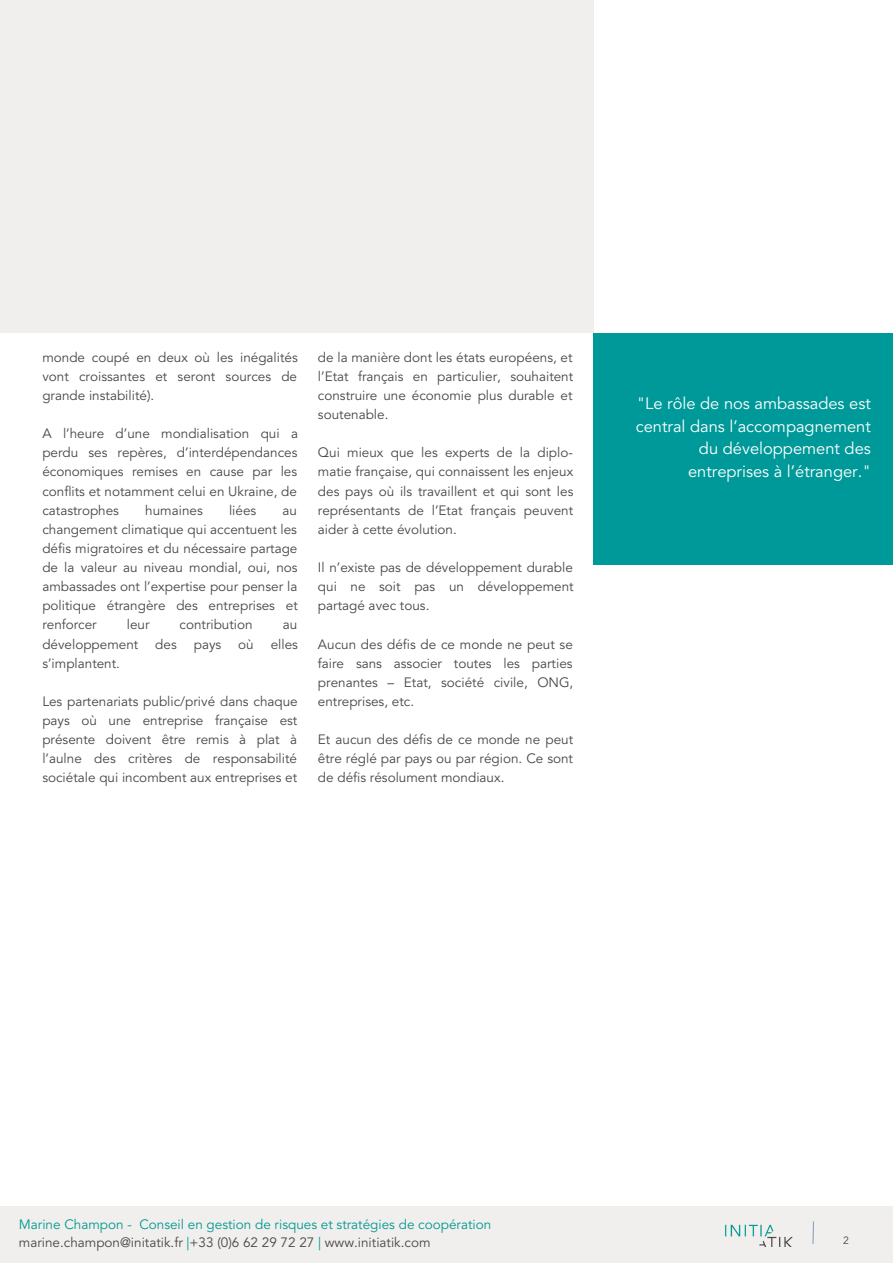
<style>
.page{position:relative;width:893px;height:1264px;background:#fff}
.page>*{position:absolute;margin:0;border:0;box-sizing:border-box;transform-origin:0 0}
.t1{font:16.5px/22.5px "Avenir";color:#fff;text-align:right}
.t2{font:13.5px/19px "Avenir";color:#494546;text-align:justify}
.t3{font:13.5px/18px "Avenir";color:#009990}
.t4{font:10.5px "Avenir";color:#494546}
.s1{color:#494546}
</style>
<div class="page">
<div style="left:0;top:0;width:593px;height:332px;background:#f0efed"></div>
<div style="left:0;top:1206px;width:892px;height:56px;background:#f0efed"></div>
<svg style="left:812px;top:1221px;width:2px;height:23px"></svg>
<img style="left:725px;top:1224px;width:68px;height:22px">
<div style="left:593px;top:333px;width:299px;height:231px;background:#099"></div>
<p class="t2" style="left:42px;top:348px;width:257px">monde coupé en deux où les inégalités vont croissantes et seront sources de grande instabilité).</p>
<p class="t2" style="left:42px;top:424px;width:257px">A l’heure d’une mondialisation qui a perdu ses repères, d’interdépendances économiques remises en cause par les conflits et notamment celui en Ukraine, de catastrophes</p>
<p class="t2" style="left:145px;top:501px;width:59px">humaines</p>
<p class="t2" style="left:229px;top:501px;width:29px">liées</p>
<p class="t2" style="left:42px;top:501px;width:257px;text-indent:240px">au changement climatique qui accentuent les défis migratoires et du nécessaire partage de la valeur au niveau mondial, oui, nos ambassades ont l’expertise pour penser la politique étrangère des entreprises et renforcer</p>
<p class="t2" style="left:127px;top:615px;width:24px">leur</p>
<p class="t2" style="left:179px;top:615px;width:75px">contribution</p>
<p class="t2" style="left:283px;top:615px;width:16px">au</p>
<p class="t2" style="left:42px;top:634px;width:97px">développement</p>
<p class="t2" style="left:155px;top:634px;width:23px">des</p>
<p class="t2" style="left:194px;top:634px;width:29px">pays</p>
<p class="t2" style="left:238px;top:634px;width:17px">où</p>
<p class="t2" style="left:271px;top:634px;width:29px">elles</p>
<p class="t2" style="left:42px;top:654px;width:79px">s’implantent.</p>
<p class="t2" style="left:42px;top:692px;width:257px">Les partenariats public/privé dans chaque pays où une entreprise française est présente doivent être remis à plat à l’aulne des critères de responsabilité sociétale qui incombent aux entreprises et</p>
<p class="t2" style="left:318px;top:348px;width:257px">de la manière dont les états européens, et l’Etat français en particulier, souhaitent construire une économie plus durable et soutenable.</p>
<p class="t2" style="left:318px;top:443px;width:257px">Qui mieux que les experts de la diplo&shy;matie française, qui connaissent les enjeux des pays où ils travaillent et qui sont les représentants de l’Etat français peuvent aider à cette évolution.</p>
<p class="t2" style="left:318px;top:558px;width:257px">Il n’existe pas de développement durable qui ne soit pas un développement partagé avec tous.</p>
<p class="t2" style="left:318px;top:634px;width:257px">Aucun des défis de ce monde ne peut se faire sans associer toutes les parties prenantes – Etat, société civile, ONG, entreprises, etc.</p>
<p class="t2" style="left:318px;top:730px;width:257px">Et aucun des défis de ce monde ne peut être réglé par pays ou par région. Ce sont de défis résolument mondiaux.</p>
<p class="t1" style="left:635px;top:393px;width:236px">"Le rôle de nos ambassades est central dans l’accompagnement du développement des entreprises à l’étranger."</p>
<p class="t3" style="left:19px;top:1216px;width:474px">Marine Champon - Conseil en gestion de risques et stratégies de coopération <span class="s1">marine.champon@initatik.fr</span> |<span class="s1">+33 (0)6 62 29 72 27</span> | <span class="s1">www.initiatik.com</span></p>
<p class="t4" style="left:843px;top:1232px;width:7px">2</p>
</div>
